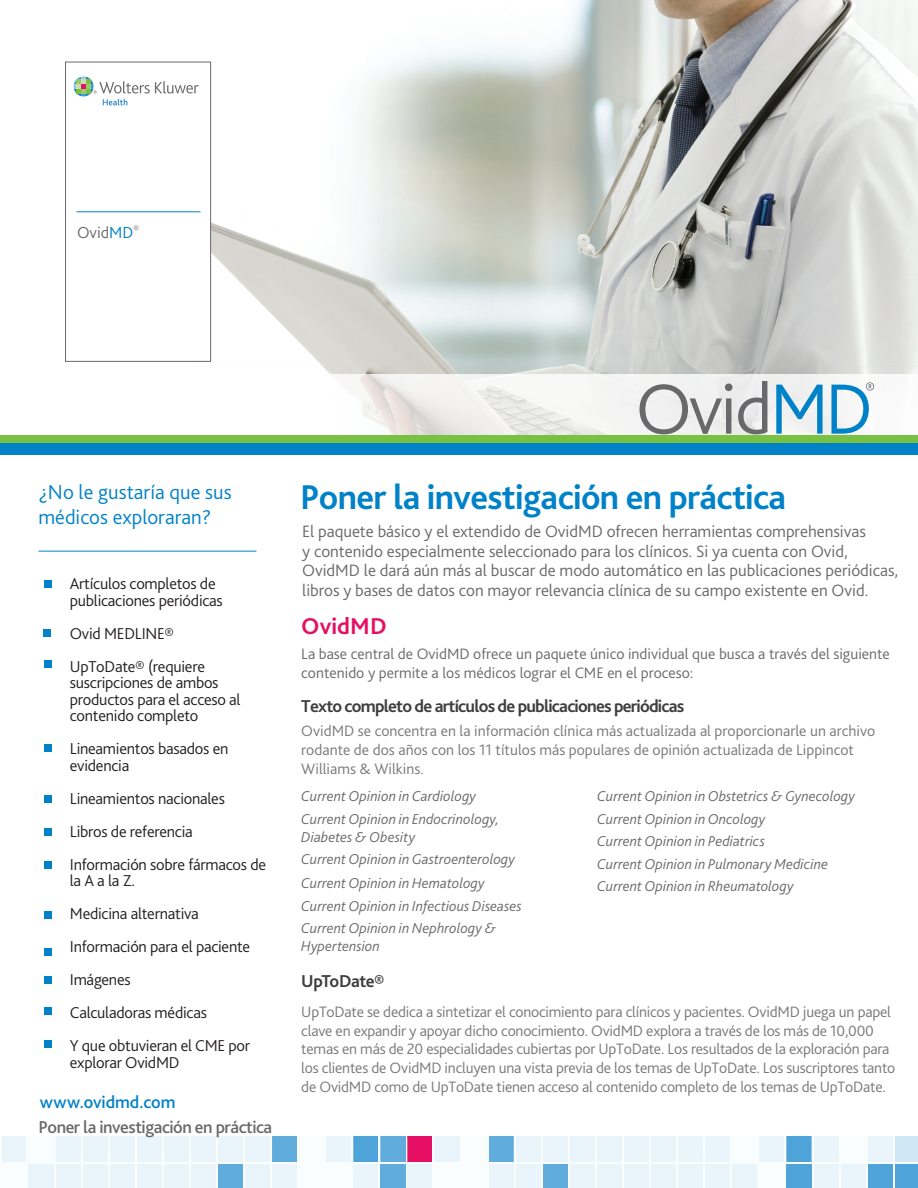
<style>
.page{position:relative;width:918px;height:1188px;background:#fff}
.page>*{position:absolute;margin:0;border:0;box-sizing:border-box;transform-origin:0 0}
.t1{font:700 36px "Bliss 2";letter-spacing:-.02em;color:#0082c8}
.t2{font:700 24px "Bliss 2";letter-spacing:.005em;color:#e50f63}
.t3{font:300 21px/25.2px "Bliss 2";color:#0082c8}
.t4{font:700 18px "Bliss 2";letter-spacing:-.045em;color:#3e3e3f}
.t5{font:500 18px "Bliss 2";letter-spacing:-.025em;color:#69696c}
.t6{font:500 18px "Bliss 2";color:#0082c8}
.t7{font:300 17.25px/19.5px "Bliss 2";color:#69696c}
.t8{font:300 16.8px "Bliss 2";color:#69696c}
.t9{font:300 16.5px/33px "Bliss 2";letter-spacing:-.015em;color:#231f20}
.t10{font:300 15.75px/18.9px "Bliss 2";letter-spacing:-.015em;color:#77787b}
.t11{font:300 15.75px/18.9px "Bliss 2";color:#69696c}
.t12{font:italic 300 15px/22.5px "Bliss 2";letter-spacing:.005em;color:#69696c}
.s1{color:#0082c8}
</style>
<div class="page">
<img style="left:70px;top:0;width:848px;height:373px">
<svg style="left:70px;top:280px;width:848px;height:87px;background:#d5d8d6"></svg>
<div style="left:65px;top:62px;width:146px;height:300px;background:#fff;border:1px solid #69696c"></div>
<hr style="left:77px;top:212px;width:123px;height:1px;background:#0082c8">
<svg style="left:74px;top:77px;width:125px;height:28px"></svg>
<svg style="left:329px;top:373px;width:589px;height:62px;fill:#f3f4f2"></svg>
<div style="left:0;top:435px;width:918px;height:11px;background:#79c142"></div>
<div style="left:0;top:443px;width:918px;height:11px;background:#0082c8"></div>
<svg style="left:640px;top:384px;width:92px;height:50px"></svg>
<svg style="left:738px;top:381px;width:29px;height:53px"></svg>
<svg style="left:776px;top:385px;width:47px;height:49px"></svg>
<svg style="left:831px;top:382px;width:43px;height:52px"></svg>
<div style="left:44px;top:580px;width:8px;height:7px;background:#0082c8"></div>
<div style="left:44px;top:630px;width:7px;height:7px;background:#0082c8"></div>
<div style="left:44px;top:948px;width:8px;height:8px;background:#0082c8"></div>
<div style="left:44px;top:977px;width:8px;height:7px;background:#0082c8"></div>
<div style="left:44px;top:1007px;width:8px;height:8px;background:#0082c8"></div>
<div style="left:44px;top:1041px;width:8px;height:7px;background:#0082c8"></div>
<div style="left:44px;top:862px;width:8px;height:7px;background:#0082c8"></div>
<div style="left:44px;top:911px;width:8px;height:8px;background:#0082c8"></div>
<div style="left:44px;top:661px;width:8px;height:7px;background:#0082c8"></div>
<div style="left:44px;top:744px;width:8px;height:8px;background:#0082c8"></div>
<div style="left:44px;top:795px;width:8px;height:8px;background:#0082c8"></div>
<div style="left:44px;top:828px;width:8px;height:8px;background:#0082c8"></div>
<svg style="left:28px;top:1137px;width:890px;height:51px"></svg>
<div style="left:353px;top:1164px;width:25px;height:24px;background:#eaf5fb"></div>
<div style="left:326px;top:1137px;width:25px;height:25px;background:#eaf5fb"></div>
<div style="left:272px;top:1164px;width:25px;height:24px;background:#eaf5fb"></div>
<div style="left:245px;top:1137px;width:25px;height:25px;background:#eaf5fb"></div>
<div style="left:245px;top:1164px;width:25px;height:24px;background:#eaf5fb"></div>
<div style="left:218px;top:1137px;width:25px;height:25px;background:#eaf5fb"></div>
<div style="left:191px;top:1137px;width:25px;height:25px;background:#eaf5fb"></div>
<div style="left:191px;top:1164px;width:25px;height:24px;background:#eaf5fb"></div>
<div style="left:164px;top:1137px;width:25px;height:25px;background:#eaf5fb"></div>
<div style="left:164px;top:1164px;width:25px;height:24px;background:#eaf5fb"></div>
<div style="left:137px;top:1137px;width:25px;height:25px;background:#eaf5fb"></div>
<div style="left:137px;top:1164px;width:25px;height:24px;background:#eaf5fb"></div>
<div style="left:110px;top:1137px;width:25px;height:25px;background:#eaf5fb"></div>
<div style="left:110px;top:1164px;width:25px;height:24px;background:#eaf5fb"></div>
<div style="left:83px;top:1137px;width:25px;height:25px;background:#eaf5fb"></div>
<div style="left:83px;top:1164px;width:25px;height:24px;background:#eaf5fb"></div>
<div style="left:55px;top:1137px;width:26px;height:25px;background:#eaf5fb"></div>
<div style="left:55px;top:1164px;width:26px;height:24px;background:#eaf5fb"></div>
<div style="left:28px;top:1164px;width:26px;height:24px;background:#eaf5fb"></div>
<div style="left:1px;top:1137px;width:26px;height:25px;background:#eaf5fb"></div>
<hr style="left:0;top:1162px;width:406px;height:2px;background:#fafdfe">
<hr style="left:378px;top:1137px;width:2px;height:51px;background:#fafdfe">
<hr style="left:351px;top:1137px;width:2px;height:51px;background:#fafdfe">
<hr style="left:324px;top:1137px;width:2px;height:51px;background:#fafdfe">
<hr style="left:297px;top:1137px;width:2px;height:51px;background:#fafdfe">
<hr style="left:270px;top:1137px;width:2px;height:51px;background:#fafdfe">
<hr style="left:243px;top:1137px;width:2px;height:51px;background:#fafdfe">
<hr style="left:216px;top:1137px;width:2px;height:51px;background:#fafdfe">
<hr style="left:189px;top:1137px;width:2px;height:51px;background:#fafdfe">
<hr style="left:162px;top:1137px;width:2px;height:51px;background:#fafdfe">
<hr style="left:135px;top:1137px;width:2px;height:51px;background:#fafdfe">
<hr style="left:108px;top:1137px;width:2px;height:51px;background:#fafdfe">
<hr style="left:81px;top:1137px;width:2px;height:51px;background:#fafdfe">
<hr style="left:54px;top:1137px;width:1px;height:51px;background:#fafdfe">
<hr style="left:27px;top:1137px;width:1px;height:51px;background:#fafdfe">
<hr style="left:0;top:1137px;width:1px;height:51px;background:#fafdfe">
<hr style="left:38px;top:551px;width:219px;height:1px;background:#0082c8">
<p class="t8" style="left:77px;top:222px;width:64px">Ovid<span class="s1">MD</span><sup>®</sup></p>
<h3 class="t3" style="left:38px;top:479px;width:195px">¿No le gustaría que sus médicos exploraran?</h3>
<h1 class="t1" style="left:300px;top:475px;width:488px">Poner la investigación en práctica</h1>
<p class="t7" style="left:302px;top:521px;width:598px">El paquete básico y el extendido de OvidMD ofrecen herramientas comprehensivas<br>y contenido especialmente seleccionado para los clínicos. Si ya cuenta con Ovid, OvidMD le dará aún más al buscar de modo automático en las publicaciones periódicas, libros y bases de datos con mayor relevancia clínica de su campo existente en Ovid.</p>
<h2 class="t2" style="left:301px;top:611px;width:87px">OvidMD</h2>
<p class="t11" style="left:301px;top:644px;width:590px">La base central de OvidMD ofrece un paquete único individual que busca a través del siguiente contenido y permite a los médicos lograr el CME en el proceso:</p>
<p class="t4" style="left:301px;top:695px;width:385px">Texto completo de artículos de publicaciones periódicas</p>
<p class="t10" style="left:301px;top:721px;width:575px">OvidMD se concentra en la información clínica más actualizada al proporcionarle un archivo rodante de dos años con los 11 títulos más populares de opinión actualizada de Lippincot<br>Williams &amp; Wilkins.</p>
<p class="t12" style="left:301px;top:785px;width:199px">Current Opinion in Cardiology<br>Current Opinion in Endocrinology,</p>
<p class="t12" style="left:301px;top:825px;width:215px">Diabetes &amp; Obesity<br>Current Opinion in Gastroenterology</p>
<p class="t12" style="left:301px;top:872px;width:222px">Current Opinion in Hematology<br>Current Opinion in Infectious Diseases<br>Current Opinion in Nephrology &amp;</p>
<p class="t12" style="left:301px;top:935px;width:80px">Hypertension</p>
<p class="t9" style="left:70px;top:575px;width:155px;line-height:16.5px">Artículos completos de publicaciones periódicas</p>
<p class="t9" style="left:70px;top:616px;width:137px">Ovid MEDLINE®<br>UpToDate® (requiere</p>
<p class="t9" style="left:70px;top:674px;width:172px;line-height:16.5px">suscripciones de ambos productos para el acceso al contenido completo</p>
<p class="t9" style="left:70px;top:740px;width:160px;line-height:16.5px">Lineamientos basados en evidencia</p>
<p class="t9" style="left:70px;top:781px;width:198px">Lineamientos nacionales<br>Libros de referencia<br>Información sobre fármacos de</p>
<p class="t9" style="left:70px;top:864px;width:182px">la AalaZ.<br>Medicina alternativa<br>Información para el paciente<br>Imágenes<br>Calculadoras médicas<br>Y que obtuvieran el CME por</p>
<p class="t9" style="left:70px;top:1045px;width:111px">explorar OvidMD</p>
<p class="t12" style="left:597px;top:785px;width:259px">Current Opinion in Obstetrics &amp; Gynecology Current Opinion in Oncology<br>Current Opinion in Pediatrics<br>Current Opinion in Pulmonary Medicine Current Opinion in Rheumatology</p>
<p class="t4" style="left:301px;top:970px;width:85px">UpToDate®</p>
<p class="t10" style="left:301px;top:1002px;width:596px">UpToDate se dedica a sintetizar el conocimiento para clínicos y pacientes. OvidMD juega un papel clave en expandir y apoyar dicho conocimiento. OvidMD explora a través de los más de 10,000 temas en más de 20 especialidades cubiertas por UpToDate. Los resultados de la exploración para los clientes de OvidMD incluyen una vista previa de los temas de UpToDate. Los suscriptores tanto de OvidMD como de UpToDate tienen acceso al contenido completo de los temas de UpToDate.</p>
<p class="t6" style="left:40px;top:1091px;width:137px">www.ovidmd.com</p>
<p class="t5" style="left:38px;top:1116px;width:235px">Poner la investigación en práctica</p>
</div>
